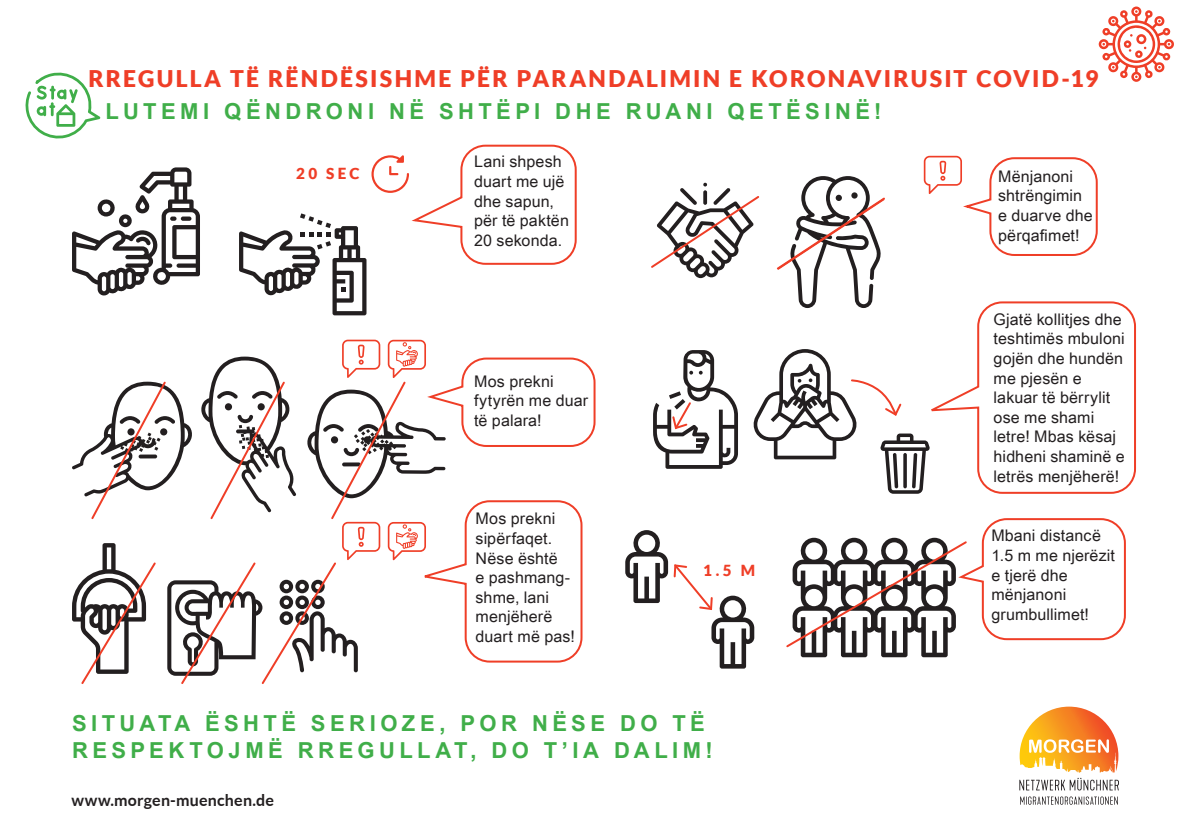
<style>
.page{position:relative;width:1191px;height:840px;background:#fff}
.page>*{position:absolute;margin:0;border:0;box-sizing:border-box;transform-origin:0 0}
.t1{font:900 23px "Lato";letter-spacing:.095em;color:#ef3e27}
.t2{font:700 22px/27px "Arial";letter-spacing:.2em;color:#40ae49}
.t3{font:16px/19.6px "Arial Unicode MS";letter-spacing:.01em;color:#231f20}
.t4{font:700 16px "Lato";letter-spacing:.01em;color:#231f20}
.t5{font:900 15.2px "Lato";color:#ef3e27}
</style>
<div class="page">
<svg style="left:1020px;top:796px;width:97px;height:8px"></svg>
<svg style="left:1019px;top:739px;width:100px;height:51px"></svg>
<svg style="left:25px;top:72px;width:75px;height:67px"></svg>
<svg style="left:1098px;top:7px;width:76px;height:75px"></svg>
<svg style="left:72px;top:167px;width:128px;height:128px"></svg>
<div style="left:181px;top:216px;width:10px;height:5px;background:#231f20;border-radius:2px"></div>
<svg style="left:239px;top:144px;width:338px;height:171px"></svg>
<svg style="left:651px;top:156px;width:484px;height:337px"></svg>
<svg style="left:625px;top:530px;width:129px;height:138px"></svg>
<svg style="left:786px;top:518px;width:340px;height:139px"></svg>
<svg style="left:72px;top:339px;width:524px;height:345px"></svg>
<p class="t1" style="left:88px;top:65px;width:1011px">RREGULLA TË RËNDËSISHME PËR PARANDALIMIN E KORONAVIRUSIT COVID-19</p>
<p class="t2" style="left:105px;top:99px;width:777px">LUTEMI QËNDRONI NË SHTËPI DHE RUANI QETËSINË!</p>
<p class="t3" style="left:474px;top:151px;width:96px">Lani shpesh duart me ujë dhe sapun, për të paktën<br>20 sekonda.</p>
<p class="t5" style="left:296px;top:165px;width:65px">20 SEC</p>
<p class="t3" style="left:998px;top:166px;width:96px">Mënjanoni shtrëngimin e duarve dhe përqafimet!</p>
<p class="t3" style="left:474px;top:370px;width:115px">Mos prekni fytyrën me duar të palara!</p>
<p class="t3" style="left:475px;top:508px;width:101px">Mos prekni sipërfaqet.<br>Nëse është<br>e pashmang&shy;shme, lani menjëherë duart më pas!</p>
<p class="t5" style="left:703px;top:561px;width:53px">1.5 M</p>
<p class="t2" style="left:72px;top:710px;width:642px">SITUATA ËSHTË SERIOZE, POR NËSE DO TË<br>RESPEKTOJMË RREGULLAT, DO T’IA DALIM!</p>
<p class="t4" style="left:71px;top:790px;width:204px">www.morgen-muenchen.de</p>
<p class="t3" style="left:993px;top:309px;width:133px">Gjatë kollitjes dhe teshtimës mbuloni gojën dhe hundën me pjesën e lakuar të bërrylit ose me shami letre! Mbas kësaj hidheni shaminë e letrës menjëherë!</p>
<p class="t3" style="left:991px;top:525px;width:125px">Mbani distancë<br>1.5 m me njerëzit e tjerë dhe mënjanoni grumbullimet!</p>
</div>
